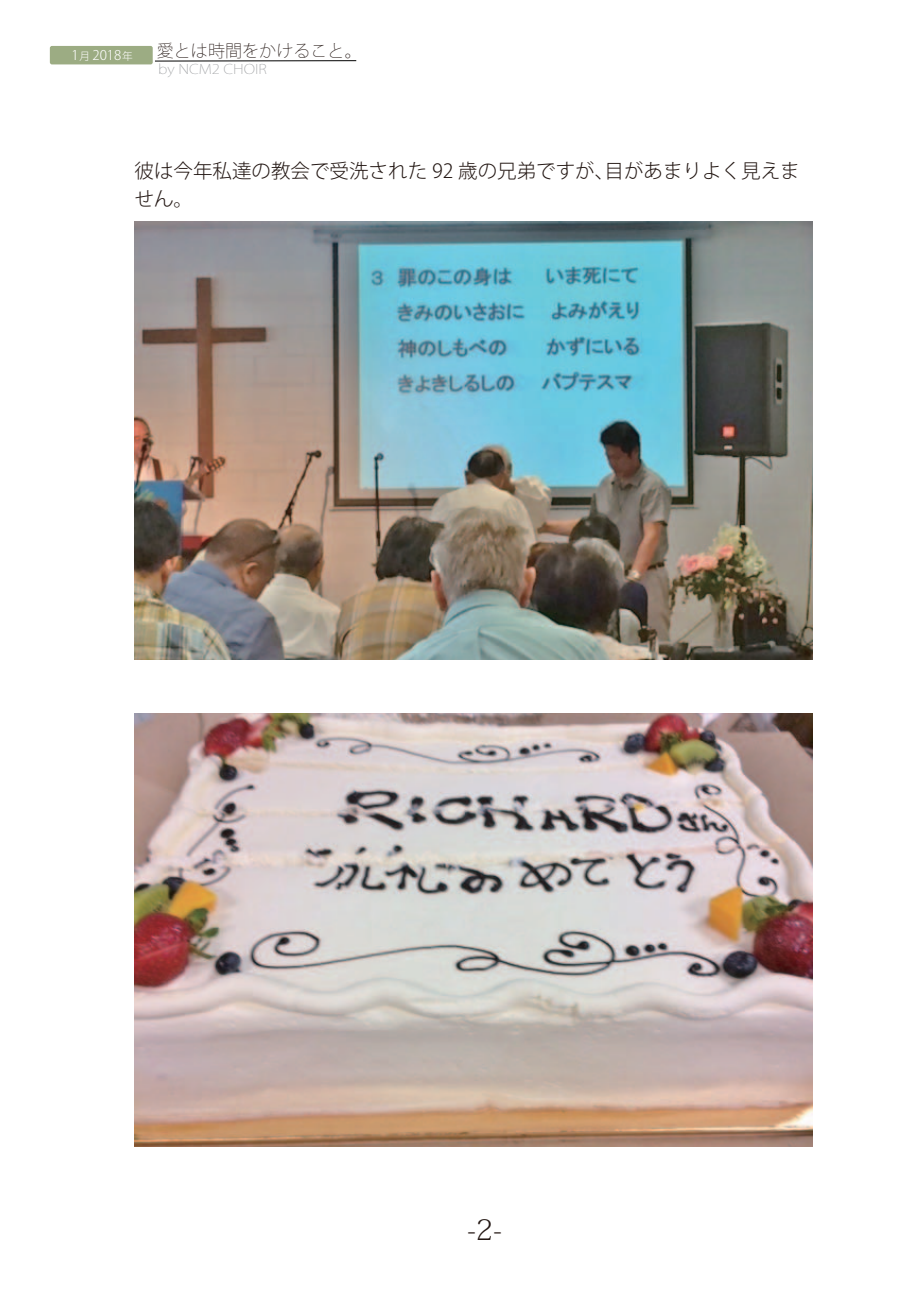
<style>
.page{position:relative;width:919px;height:1289px;background:#fff}
.page>*{position:absolute;margin:0;border:0;box-sizing:border-box;transform-origin:0 0}
.t1{font:200 28.5px "Koz Min Pr 6 N";color:#221612}
.t2{font:300 19.5px/28.5px "Koz Go Pro";color:#221612}
.t3{font:200 17.1px "Koz Go Pro";color:#221612}
.t4{font:200 13.35px "Koz Go Pro";color:#9b9da0;scale:1.15 1}
.t5{font:300 13.35px "Koz Go Pro";color:#fff}
.s1{font-size:10.65px}
</style>
<div class="page">
<div style="left:50px;top:46px;width:103px;height:18px;background:#9cac83;border-radius:2px"></div>
<hr style="left:155px;top:60px;width:201px;height:1px;background:#000">
<img style="left:134px;top:222px;width:678px;height:438px">
<img style="left:134px;top:713px;width:678px;height:433px">
<p class="t5" style="left:71px;top:46px;width:63px">1<span class="s1">月</span> 2018<span class="s1">年</span></p>
<p class="t3" style="left:157px;top:39px;width:206px">愛とは時間をかけること。</p>
<p class="t4" style="left:158px;top:60px;width:96px">by NCM2 CHOIR</p>
<p class="t2" style="left:134px;top:156px;width:666px">彼は今年私達の教会で受洗された 92 歳の兄弟ですが、目があまりよく見えません。</p>
<h1 class="t1" style="left:467px;top:1213px;width:37px">-2-</h1>
</div>
